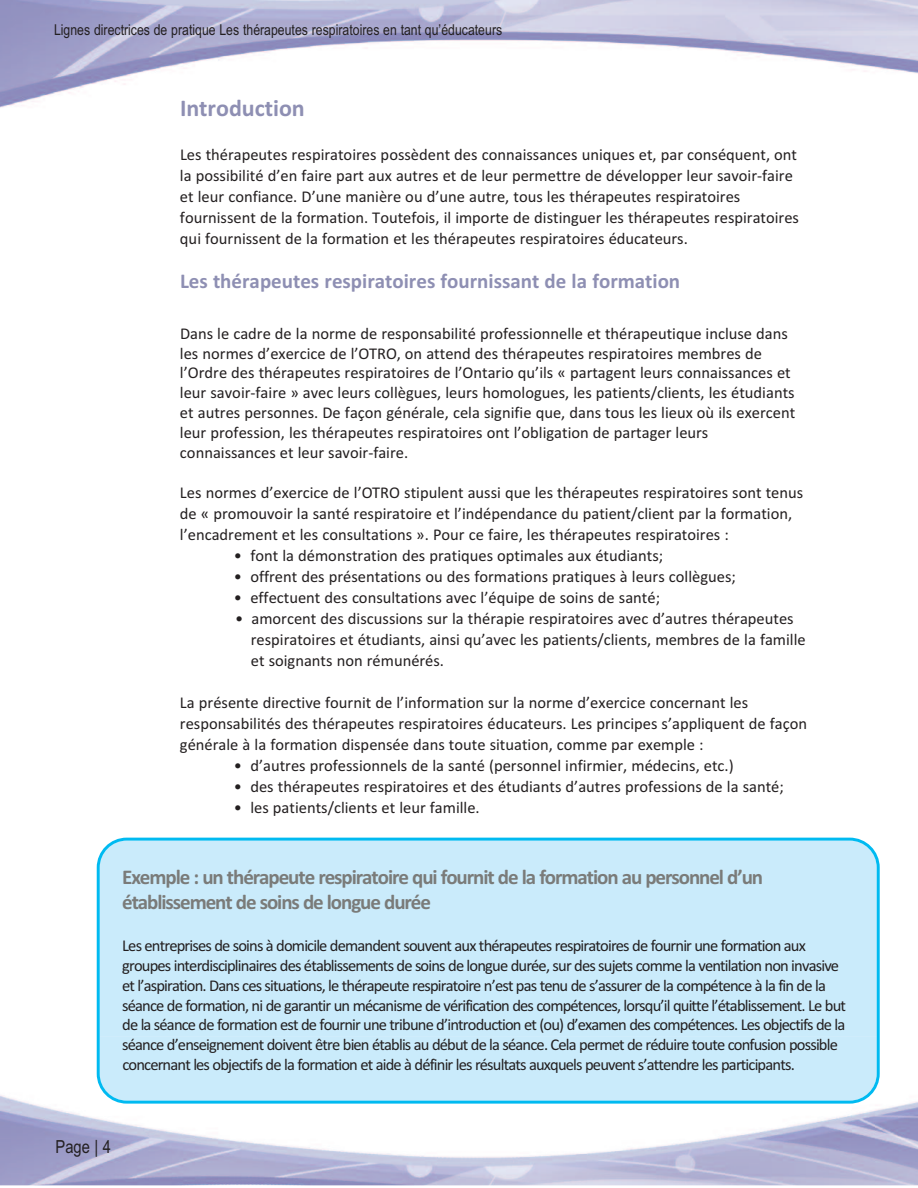
<style>
.page{position:relative;width:918px;height:1188px;background:#fff}
.page>*{position:absolute;margin:0;border:0;box-sizing:border-box;transform-origin:0 0}
.t1{font:700 24px "Calibri";color:#8e8fb3}
.t2{font:700 21px/25.2px "Calibri";letter-spacing:-.05em;color:#7a7b79}
.t3{font:700 21px "Calibri";color:#8e8fb3}
.t4{font:18px "Arial Narrow";color:#231f20}
.t5{font:16.5px/21px "Calibri";color:#231f20}
.t6{font:16.5px/19.8px "Calibri";letter-spacing:-.05em;color:#231f20}
.t7{font:15px "Arial Narrow";color:#231f20}
</style>
<div class="page">
<img style="left:0;top:0;width:918px;height:108px">
<img style="left:0;top:1037px;width:918px;height:148px">
<div style="left:97px;top:838px;width:783px;height:266px;background:#caebfb"></div>
<p class="t7" style="left:54px;top:21px;width:450px">Lignes directrices de pratique Les thérapeutes respiratoires en tant qu’éducateurs</p>
<h1 class="t1" style="left:180px;top:94px;width:126px">Introduction</h1>
<p class="t5" style="left:180px;top:144px;width:621px">Les thérapeutes respiratoires possèdent des connaissances uniques et, par conséquent, ont la possibilité d’en faire part aux autres et de leur permettre de développer leur savoir-faire et leur confiance. D’une manière ou d’une autre, tous les thérapeutes respiratoires fournissent de la formation. Toutefois, il importe de distinguer les thérapeutes respiratoires qui fournissent de la formation et les thérapeutes respiratoires éducateurs.</p>
<p class="t3" style="left:180px;top:269px;width:502px">Les thérapeutes respiratoires fournissant de la formation</p>
<p class="t5" style="left:180px;top:323px;width:617px;line-height:19.8px">Dans le cadre de la norme de responsabilité professionnelle et thérapeutique incluse dans les normes d’exercice de l’OTRO, on attend des thérapeutes respiratoires membres de l’Ordre des thérapeutes respiratoires de l’Ontario qu’ils « partagent leurs connaissances et leur savoir-faire » avec leurs collègues, leurs homologues, les patients/clients, les étudiants et autres personnes. De façon générale, cela signifie que, dans tous les lieux où ils exercent leur profession, les thérapeutes respiratoires ont l’obligation de partager leurs connaissances et leur savoir-faire.</p>
<p class="t5" style="left:180px;top:482px;width:625px">Les normes d’exercice de l’OTRO stipulent aussi que les thérapeutes respiratoires sont tenus de « promouvoir la santé respiratoire et l’indépendance du patient/client par la formation, l’encadrement et les consultations ». Pour ce faire, les thérapeutes respiratoires :</p>
<p class="t5" style="left:234px;top:545px;width:431px">• font la démonstration des pratiques optimales aux étudiants;</p>
<p class="t5" style="left:234px;top:566px;width:503px">• offrent des présentations ou des formations pratiques à leurs collègues;</p>
<p class="t5" style="left:234px;top:587px;width:428px">• effectuent des consultations avec l’équipe de soins de santé;</p>
<p class="t5" style="left:251px;top:608px;width:556px;text-indent:-16px">• amorcent des discussions sur la thérapie respiratoires avec d’autres thérapeutes respiratoires et étudiants, ainsi qu’avec les patients/clients, membres de la famille et soignants non rémunérés.</p>
<p class="t5" style="left:180px;top:692px;width:629px">La présente directive fournit de l’information sur la norme d’exercice concernant les responsabilités des thérapeutes respiratoires éducateurs. Les principes s’appliquent de façon générale à la formation dispensée dans toute situation, comme par exemple :</p>
<p class="t5" style="left:234px;top:755px;width:501px">• d’autres professionnels de la santé (personnel infirmier, médecins, etc.)</p>
<p class="t5" style="left:234px;top:776px;width:551px">• des thérapeutes respiratoires et des étudiants d’autres professions de la santé;</p>
<p class="t5" style="left:234px;top:797px;width:247px">• les patients/clients et leur famille.</p>
<p class="t2" style="left:122px;top:864px;width:643px">Exemple : un thérapeute respiratoire qui fournit de la formation au personnel d’un établissement de soins de longue durée</p>
<p class="t6" style="left:122px;top:936px;width:725px">Les entreprises de soins à domicile demandent souvent aux thérapeutes respiratoires de fournir une formation aux groupes interdisciplinaires des établissements de soins de longue durée, sur des sujets comme la ventilation non invasive et l’aspiration. Dans ces situations, le thérapeute respiratoire n’est pas tenu de s’assurer de la compétence à la fin de la séance de formation, ni de garantir un mécanisme de vérification des compétences, lorsqu’il quitte l’établissement. Le but de la séance de formation est de fournir une tribune d’introduction et (ou) d’examen des compétences. Les objectifs de la séance d’enseignement doivent être bien établis au début de la séance. Cela permet de réduire toute confusion possible concernant les objectifs de la formation et aide à définir les résultats auxquels peuvent s’attendre les participants.</p>
<p class="t4" style="left:56px;top:1136px;width:57px">Page | 4</p>
</div>
